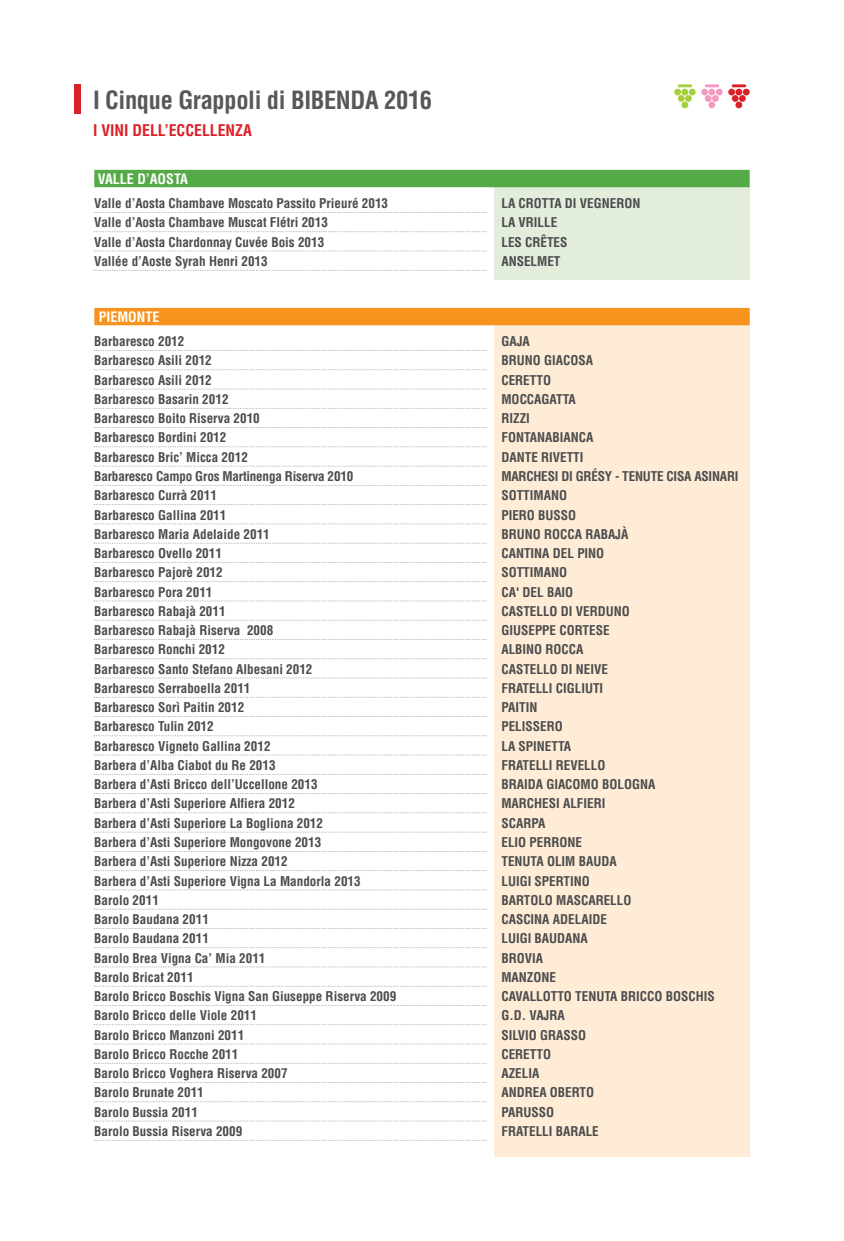
<style>
.page{position:relative;width:844px;height:1241px;background:#fff}
.page>*{position:absolute;margin:0;border:0;box-sizing:border-box;transform-origin:0 0}
.t1{font:700 condensed 24.5px "Helvetica";letter-spacing:-.015em;color:#57585a}
.t2{font:700 condensed 15.75px "Helvetica";color:#db2128}
.t3{font:700 condensed 14px "Helvetica";color:#fff}
.t4{font:700 condensed 13.12px "Helvetica";color:#4b4c4d}
</style>
<div class="page">
<svg style="left:728px;top:84px;width:21px;height:24px"></svg>
<svg style="left:701px;top:84px;width:21px;height:24px"></svg>
<svg style="left:674px;top:84px;width:21px;height:24px"></svg>
<div style="left:494px;top:187px;width:255px;height:92px;background:#e3eddc"></div>
<div style="left:494px;top:309px;width:255px;height:847px;background:#feecd7"></div>
<div style="left:94px;top:170px;width:655px;height:14px;background:#54aa46"></div>
<hr style="left:94px;top:183px;width:655px;height:4px;background:#54aa46">
<svg style="left:94px;top:212px;width:392px;height:1px"></svg>
<svg style="left:94px;top:231px;width:392px;height:1px"></svg>
<svg style="left:94px;top:250px;width:392px;height:1px"></svg>
<svg style="left:94px;top:270px;width:392px;height:1px"></svg>
<div style="left:94px;top:308px;width:655px;height:14px;background:#f7931d"></div>
<hr style="left:94px;top:321px;width:655px;height:4px;background:#f7931d">
<svg style="left:94px;top:350px;width:392px;height:1px"></svg>
<svg style="left:94px;top:369px;width:392px;height:1px"></svg>
<svg style="left:94px;top:388px;width:392px;height:1px"></svg>
<svg style="left:94px;top:408px;width:392px;height:1px"></svg>
<svg style="left:94px;top:427px;width:392px;height:1px"></svg>
<svg style="left:94px;top:446px;width:392px;height:1px"></svg>
<svg style="left:94px;top:465px;width:391px;height:1px"></svg>
<svg style="left:94px;top:485px;width:392px;height:1px"></svg>
<svg style="left:94px;top:504px;width:392px;height:1px"></svg>
<svg style="left:94px;top:523px;width:392px;height:1px"></svg>
<svg style="left:94px;top:542px;width:391px;height:1px"></svg>
<svg style="left:94px;top:562px;width:392px;height:1px"></svg>
<svg style="left:94px;top:581px;width:392px;height:1px"></svg>
<svg style="left:94px;top:600px;width:392px;height:1px"></svg>
<svg style="left:94px;top:619px;width:391px;height:1px"></svg>
<svg style="left:94px;top:639px;width:392px;height:1px"></svg>
<svg style="left:94px;top:658px;width:392px;height:1px"></svg>
<svg style="left:94px;top:677px;width:392px;height:1px"></svg>
<svg style="left:94px;top:716px;width:392px;height:1px"></svg>
<svg style="left:94px;top:735px;width:392px;height:1px"></svg>
<svg style="left:94px;top:754px;width:392px;height:1px"></svg>
<svg style="left:94px;top:793px;width:392px;height:1px"></svg>
<svg style="left:94px;top:812px;width:392px;height:1px"></svg>
<svg style="left:94px;top:831px;width:391px;height:1px"></svg>
<svg style="left:94px;top:870px;width:392px;height:1px"></svg>
<svg style="left:94px;top:889px;width:392px;height:1px"></svg>
<svg style="left:94px;top:908px;width:391px;height:1px"></svg>
<svg style="left:94px;top:947px;width:392px;height:1px"></svg>
<svg style="left:94px;top:966px;width:392px;height:1px"></svg>
<svg style="left:94px;top:985px;width:391px;height:1px"></svg>
<svg style="left:94px;top:1024px;width:392px;height:1px"></svg>
<svg style="left:94px;top:1043px;width:392px;height:1px"></svg>
<svg style="left:94px;top:1101px;width:392px;height:1px"></svg>
<svg style="left:94px;top:1120px;width:392px;height:1px"></svg>
<div style="left:74px;top:84px;width:7px;height:30px;background:#db2128"></div>
<h1 class="t1" style="left:93px;top:87px;width:340px">I Cinque Grappoli di BIBENDA 2016</h1>
<p class="t2" style="left:93px;top:121px;width:160px">I VINI DELL’ECCELLENZA</p>
<p class="t3" style="left:98px;top:171px;width:92px">VALLE D’AOSTA</p>
<p class="t4" style="left:94px;top:196px;width:295px">Valle d’Aosta Chambave Moscato Passito Prieuré 2013</p>
<p class="t4" style="left:501px;top:196px;width:140px">LA CROTTA DI VEGNERON</p>
<p class="t4" style="left:94px;top:215px;width:235px">Valle d’Aosta Chambave Muscat Flétri 2013</p>
<p class="t4" style="left:501px;top:215px;width:57px">LA VRILLE</p>
<p class="t4" style="left:94px;top:234px;width:231px">Valle d’Aosta Chardonnay Cuvée Bois 2013</p>
<p class="t4" style="left:501px;top:234px;width:68px">LES CRÊTES</p>
<p class="t4" style="left:94px;top:253px;width:175px">Vallée d’Aoste Syrah Henri 2013</p>
<p class="t4" style="left:501px;top:253px;width:61px">ANSELMET</p>
<p class="t3" style="left:99px;top:309px;width:62px">PIEMONTE</p>
<p class="t4" style="left:94px;top:334px;width:92px">Barbaresco 2012</p>
<p class="t4" style="left:501px;top:334px;width:30px">GAJA</p>
<p class="t4" style="left:94px;top:353px;width:119px">Barbaresco Asili 2012</p>
<p class="t4" style="left:501px;top:353px;width:93px">BRUNO GIACOSA</p>
<p class="t4" style="left:94px;top:372px;width:119px">Barbaresco Asili 2012</p>
<p class="t4" style="left:501px;top:372px;width:51px">CERETTO</p>
<p class="t4" style="left:94px;top:391px;width:136px">Barbaresco Basarin 2012</p>
<p class="t4" style="left:501px;top:391px;width:76px">MOCCAGATTA</p>
<p class="t4" style="left:94px;top:411px;width:167px">Barbaresco Boito Riserva 2010</p>
<p class="t4" style="left:501px;top:411px;width:30px">RIZZI</p>
<p class="t4" style="left:94px;top:430px;width:133px">Barbaresco Bordini 2012</p>
<p class="t4" style="left:501px;top:430px;width:93px">FONTANABIANCA</p>
<p class="t4" style="left:94px;top:449px;width:155px">Barbaresco Bric’ Micca 2012</p>
<p class="t4" style="left:501px;top:449px;width:84px">DANTE RIVETTI</p>
<p class="t4" style="left:94px;top:468px;width:260px">Barbaresco Campo Gros Martinenga Riserva 2010</p>
<p class="t4" style="left:501px;top:468px;width:238px">MARCHESI DI GRÉSY - TENUTE CISA ASINARI</p>
<p class="t4" style="left:94px;top:488px;width:124px">Barbaresco Currà 2011</p>
<p class="t4" style="left:501px;top:488px;width:67px">SOTTIMANO</p>
<p class="t4" style="left:94px;top:507px;width:133px">Barbaresco Gallina 2011</p>
<p class="t4" style="left:501px;top:507px;width:76px">PIERO BUSSO</p>
<p class="t4" style="left:94px;top:526px;width:177px">Barbaresco Maria Adelaide 2011</p>
<p class="t4" style="left:501px;top:526px;width:128px">BRUNO ROCCA RABAJÀ</p>
<p class="t4" style="left:94px;top:545px;width:129px">Barbaresco Ovello 2011</p>
<p class="t4" style="left:501px;top:545px;width:104px">CANTINA DEL PINO</p>
<p class="t4" style="left:94px;top:565px;width:130px">Barbaresco Pajorè 2012</p>
<p class="t4" style="left:501px;top:565px;width:67px">SOTTIMANO</p>
<p class="t4" style="left:94px;top:584px;width:120px">Barbaresco Pora 2011</p>
<p class="t4" style="left:501px;top:584px;width:73px">CA' DEL BAIO</p>
<p class="t4" style="left:94px;top:603px;width:133px">Barbaresco Rabajà 2011</p>
<p class="t4" style="left:501px;top:603px;width:130px">CASTELLO DI VERDUNO</p>
<p class="t4" style="left:94px;top:622px;width:180px">Barbaresco Rabajà Riserva 2008</p>
<p class="t4" style="left:501px;top:622px;width:110px">GIUSEPPE CORTESE</p>
<p class="t4" style="left:94px;top:642px;width:132px">Barbaresco Ronchi 2012</p>
<p class="t4" style="left:501px;top:642px;width:84px">ALBINO ROCCA</p>
<p class="t4" style="left:94px;top:661px;width:220px">Barbaresco Santo Stefano Albesani 2012</p>
<p class="t4" style="left:501px;top:661px;width:108px">CASTELLO DI NEIVE</p>
<p class="t4" style="left:94px;top:680px;width:158px">Barbaresco Serraboella 2011</p>
<p class="t4" style="left:501px;top:680px;width:103px">FRATELLI CIGLIUTI</p>
<p class="t4" style="left:94px;top:699px;width:151px">Barbaresco Sorì Paitin 2012</p>
<p class="t4" style="left:501px;top:699px;width:37px">PAITIN</p>
<p class="t4" style="left:94px;top:719px;width:121px">Barbaresco Tulin 2012</p>
<p class="t4" style="left:501px;top:719px;width:63px">PELISSERO</p>
<p class="t4" style="left:94px;top:738px;width:178px">Barbaresco Vigneto Gallina 2012</p>
<p class="t4" style="left:501px;top:738px;width:71px">LA SPINETTA</p>
<p class="t4" style="left:94px;top:757px;width:183px">Barbera d’Alba Ciabot du Re 2013</p>
<p class="t4" style="left:501px;top:757px;width:105px">FRATELLI REVELLO</p>
<p class="t4" style="left:94px;top:776px;width:225px">Barbera d’Asti Bricco dell’Uccellone 2013</p>
<p class="t4" style="left:501px;top:776px;width:155px">BRAIDA GIACOMO BOLOGNA</p>
<p class="t4" style="left:94px;top:796px;width:202px">Barbera d’Asti Superiore Alfiera 2012</p>
<p class="t4" style="left:501px;top:796px;width:105px">MARCHESI ALFIERI</p>
<p class="t4" style="left:94px;top:815px;width:230px">Barbera d’Asti Superiore La Bogliona 2012</p>
<p class="t4" style="left:501px;top:815px;width:46px">SCARPA</p>
<p class="t4" style="left:94px;top:834px;width:228px">Barbera d’Asti Superiore Mongovone 2013</p>
<p class="t4" style="left:501px;top:834px;width:82px">ELIO PERRONE</p>
<p class="t4" style="left:94px;top:853px;width:195px">Barbera d’Asti Superiore Nizza 2012</p>
<p class="t4" style="left:501px;top:853px;width:117px">TENUTA OLIM BAUDA</p>
<p class="t4" style="left:94px;top:873px;width:268px">Barbera d’Asti Superiore Vigna La Mandorla 2013</p>
<p class="t4" style="left:501px;top:873px;width:90px">LUIGI SPERTINO</p>
<p class="t4" style="left:94px;top:892px;width:66px">Barolo 2011</p>
<p class="t4" style="left:501px;top:892px;width:131px">BARTOLO MASCARELLO</p>
<p class="t4" style="left:94px;top:911px;width:116px">Barolo Baudana 2011</p>
<p class="t4" style="left:501px;top:911px;width:107px">CASCINA ADELAIDE</p>
<p class="t4" style="left:94px;top:930px;width:116px">Barolo Baudana 2011</p>
<p class="t4" style="left:501px;top:930px;width:88px">LUIGI BAUDANA</p>
<p class="t4" style="left:94px;top:950px;width:173px">Barolo Brea Vigna Ca’ Mia 2011</p>
<p class="t4" style="left:501px;top:950px;width:43px">BROVIA</p>
<p class="t4" style="left:94px;top:969px;width:101px">Barolo Bricat 2011</p>
<p class="t4" style="left:501px;top:969px;width:56px">MANZONE</p>
<p class="t4" style="left:94px;top:988px;width:303px">Barolo Bricco Boschis Vigna San Giuseppe Riserva 2009</p>
<p class="t4" style="left:501px;top:988px;width:215px">CAVALLOTTO TENUTA BRICCO BOSCHIS</p>
<p class="t4" style="left:94px;top:1007px;width:164px">Barolo Bricco delle Viole 2011</p>
<p class="t4" style="left:501px;top:1007px;width:65px">G.D. VAJRA</p>
<p class="t4" style="left:94px;top:1027px;width:151px">Barolo Bricco Manzoni 2011</p>
<p class="t4" style="left:501px;top:1027px;width:86px">SILVIO GRASSO</p>
<p class="t4" style="left:94px;top:1046px;width:145px">Barolo Bricco Rocche 2011</p>
<p class="t4" style="left:501px;top:1046px;width:51px">CERETTO</p>
<p class="t4" style="left:94px;top:1065px;width:195px">Barolo Bricco Voghera Riserva 2007</p>
<p class="t4" style="left:501px;top:1065px;width:39px">AZELIA</p>
<p class="t4" style="left:94px;top:1084px;width:111px">Barolo Brunate 2011</p>
<p class="t4" style="left:501px;top:1084px;width:94px">ANDREA OBERTO</p>
<p class="t4" style="left:94px;top:1104px;width:105px">Barolo Bussia 2011</p>
<p class="t4" style="left:501px;top:1104px;width:54px">PARUSSO</p>
<p class="t4" style="left:94px;top:1123px;width:149px">Barolo Bussia Riserva 2009</p>
<p class="t4" style="left:501px;top:1123px;width:99px">FRATELLI BARALE</p>
</div>
